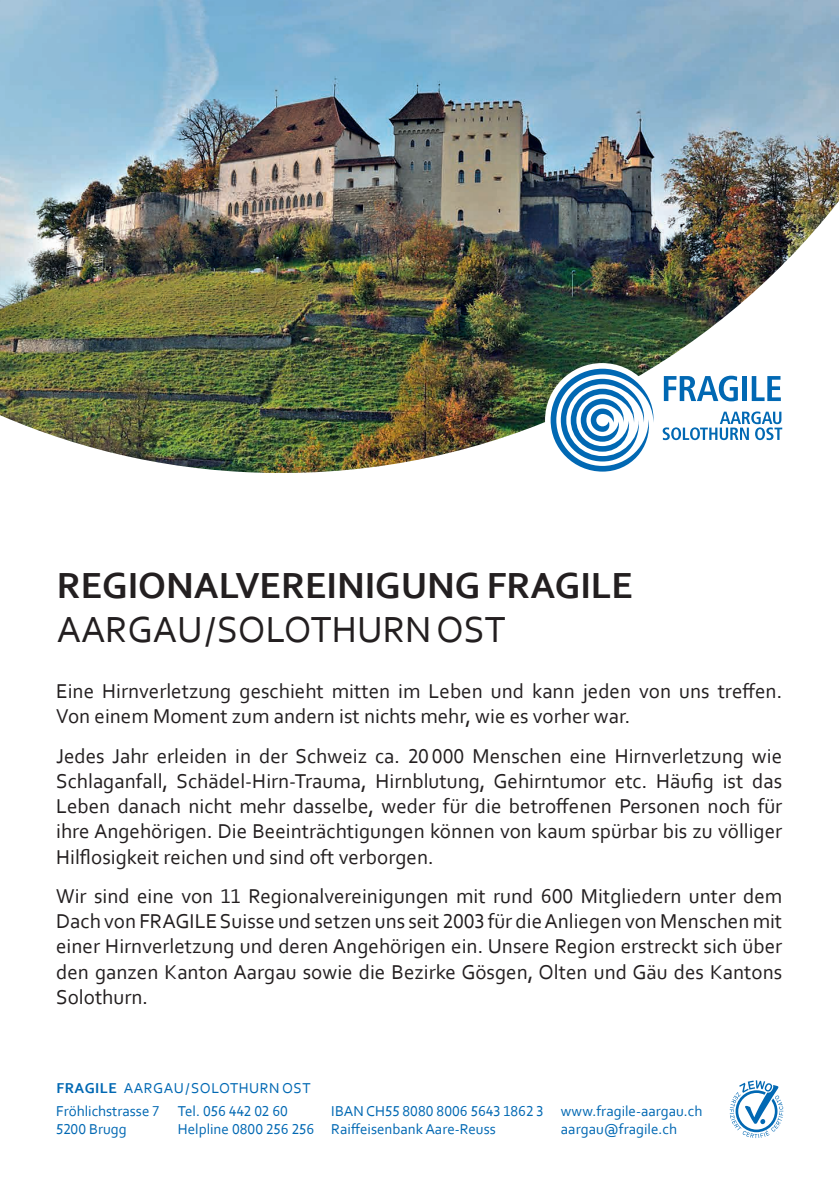
<style>
.page{position:relative;width:839px;height:1191px;background:#fff}
.page>*{position:absolute;margin:0;border:0;box-sizing:border-box;transform-origin:0 0}
.t1{font:700 38px "Corbel";color:#231f20}
.t2{font:38px "Corbel";color:#231f20}
.t3{font:21px/25.2px "Corbel";color:#231f20;text-align:justify}
.t4{font:15px/23.6px "Corbel";color:#0168b3}
.s1{font-weight:700}
</style>
<div class="page">
<svg style="left:729px;top:1080px;width:54px;height:58px"></svg>
<img style="left:0;top:0;width:838px;height:473px">
<div style="left:545px;top:363px;width:114px;height:114px;background:#fff;border-radius:50%"></div>
<svg style="left:550px;top:369px;width:105px;height:102px"></svg>
<svg style="left:663px;top:376px;width:74px;height:25px"></svg>
<div style="left:742px;top:376px;width:5px;height:25px;background:#0168b3"></div>
<svg style="left:751px;top:376px;width:29px;height:25px"></svg>
<svg style="left:662px;top:411px;width:120px;height:29px"></svg>
<h1 class="t1" style="left:57px;top:561px;width:577px">REGIONALVEREINIGUNG FRAGILE</h1>
<h1 class="t2" style="left:57px;top:605px;width:450px">AARGAU/SOLOTHURN OST</h1>
<p class="t3" style="left:56px;top:678px;width:727px">Eine Hirnverletzung geschieht mitten im Leben und kann jeden von uns treffen.<br>Von einem Moment zum andern ist nichts mehr, wie es vorher war.</p>
<p class="t3" style="left:56px;top:742px;width:727px">Jedes Jahr erleiden in der Schweiz ca. 20000 Menschen eine Hirnverletzung wie Schlaganfall, Schädel-Hirn-Trauma, Hirnblutung, Gehirntumor etc. Häufig ist das Leben danach nicht mehr dasselbe, weder für die betroffenen Personen noch für ihre Angehörigen. Die Beeinträchtigungen können von kaum spürbar bis zu völliger Hilflosigkeit reichen und sind oft verborgen.</p>
<p class="t3" style="left:56px;top:883px;width:727px">Wir sind eine von 11 Regionalvereinigungen mit rund 600 Mitgliedern unter dem Dach von FRAGILE Suisse und setzen uns seit 2003 für die Anliegen von Menschen mit einer Hirnverletzung und deren Angehörigen ein. Unsere Region erstreckt sich über den ganzen Kanton Aargau sowie die Bezirke Gösgen, Olten und Gäu des Kantons Solothurn.</p>
<p class="t4" style="left:56px;top:1075px;width:256px"><span class="s1">FRAGILE</span> AARGAU/SOLOTHURN OST<br>Fröhlichstrasse 7 Tel. 056 442 02 60</p>
<p class="t4" style="left:331px;top:1099px;width:372px">IBAN CH55 8080 8006 5643 1862 3 www.fragile-aargau.ch</p>
<p class="t4" style="left:56px;top:1117px;width:72px">5200 Brugg</p>
<p class="t4" style="left:178px;top:1117px;width:319px">Helpline 0800 256 256 Raiffeisenbank Aare-Reuss</p>
<p class="t4" style="left:561px;top:1117px;width:118px">aargau@fragile.ch</p>
</div>
